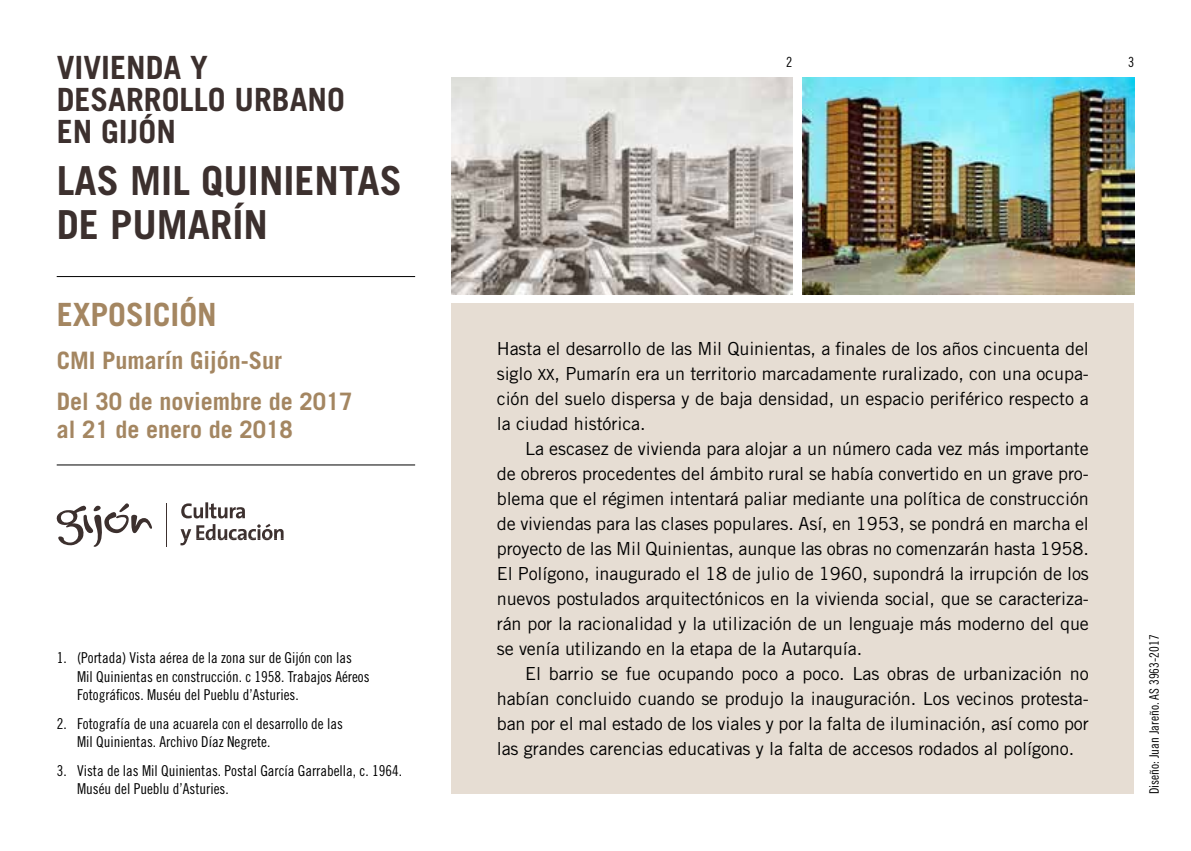
<style>
.page{position:relative;width:1191px;height:851px;background:#fff}
.page>*{position:absolute;margin:0;border:0;box-sizing:border-box;transform-origin:0 0}
.t1{font:700 40px/44px "Trade Gothic LT Std";color:#3c302e}
.t2{font:700 32px/32px "Trade Gothic LT Std";color:#3c302e}
.t3{font:700 32px "Trade Gothic LT Std";color:#a48661}
.t4{font:700 24px/40.2px "Trade Gothic LT Std";color:#a48661}
.t5{font:18px/25px "Trade Gothic LT Std";letter-spacing:-.005em;color:#000;text-align:justify}
.t6{font:15px/18px "Trade Gothic LT Std Cn 18";color:#000}
.t7{font:14px "Trade Gothic LT Std Cn 18";color:#000}
.t8{font:13px "Trade Gothic LT Std Cn 18";color:#000}
.s1{font-family:"Trade Gothic LT Std SC850";font-size:15.4px}
</style>
<div class="page">
<hr style="left:166px;top:503px;width:1px;height:44px;background:#3c302e">
<svg style="left:56px;top:503px;width:96px;height:44px"></svg>
<svg style="left:180px;top:502px;width:103px;height:43px"></svg>
<div style="left:451px;top:303px;width:683px;height:491px;background:#e6ddd3"></div>
<hr style="left:57px;top:276px;width:358px;height:1px;background:#000">
<hr style="left:57px;top:464px;width:358px;height:1px;background:#000">
<img style="left:451px;top:77px;width:342px;height:217px">
<img style="left:802px;top:77px;width:332px;height:217px">
<h2 class="t2" style="left:57px;top:51px;width:290px">VIVIENDA Y<br>DESARROLLO URBANO<br>EN GIJÓN</h2>
<h1 class="t1" style="left:57px;top:158px;width:347px">LAS MIL QUINIENTAS<br>DE PUMARÍN</h1>
<h2 class="t3" style="left:57px;top:295px;width:50px">exposi</h2>
<h2 class="t3" style="left:153px;top:295px;width:33px">ción</h2>
<h3 class="t4" style="left:57px;top:340px;width:298px">CMI Pumarín Gijón-Sur<br>Del 30 de noviembre de 2017</h3>
<h3 class="t4" style="left:57px;top:409px;width:238px">al 21 de enero de 2018</h3>
<p class="t6" style="left:77px;top:649px;width:294px;text-indent:-20px">1. (Portada) Vista aérea de la zona sur de Gijón con las<br>Mil Quinientas en construcción. c 1958. Trabajos Aéreos<br>Fotográficos. Muséu del Pueblu d’Asturies.</p>
<p class="t6" style="left:77px;top:714px;width:267px;text-indent:-20px">2. Fotografía de una acuarela con el desarrollo de las<br>Mil Quinientas. Archivo Díaz Negrete.</p>
<p class="t6" style="left:77px;top:761px;width:326px;text-indent:-20px">3. Vista de las Mil Quinientas. Postal García Garrabella, c. 1964.<br>Muséu del Pueblu d’Asturies.</p>
<p class="t7" style="left:786px;top:54px;width:8px">2</p>
<p class="t7" style="left:1128px;top:54px;width:8px">3</p>
<p class="t5" style="left:497px;top:336px;width:593px">Hasta el desarrollo de las Mil Quinientas, a finales de los años cincuenta del siglo <span class="s1">xx</span>, Pumarín era un territorio marcadamente ruralizado, con una ocupa&shy;ción del suelo dispersa y de baja densidad, un espacio periférico respecto a la ciudad histórica.</p>
<p class="t5" style="left:497px;top:436px;width:593px;text-indent:28px">La escasez de vivienda para alojar a un número cada vez más importante de obreros procedentes del ámbito rural se había convertido en un grave pro&shy;blema que el régimen intentará paliar mediante una política de construcción de viviendas para las clases populares. Así, en 1953, se pondrá en marcha el proyecto de las Mil Quinientas, aunque las obras no comenzarán hasta 1958.<br>El Polígono, inaugurado el 18 de julio de 1960, supondrá la irrupción de los nuevos postulados arquitectónicos en la vivienda social, que se caracteriza&shy;rán por la racionalidad y la utilización de un lenguaje más moderno del que se venía utilizando en la etapa de la Autarquía.</p>
<p class="t5" style="left:497px;top:661px;width:593px;text-indent:28px">El barrio se fue ocupando poco a poco. Las obras de urbanización no habían concluido cuando se produjo la inauguración. Los vecinos protesta&shy;ban por el mal estado de los viales y por la falta de iluminación, así como por las grandes carencias educativas y la falta de accesos rodados al polígono.</p>
<p class="t8" style="left:1146px;top:794px;width:161px;rotate:-90deg">Diseño: Juan Jareño. AS 3963-2017</p>
</div>
